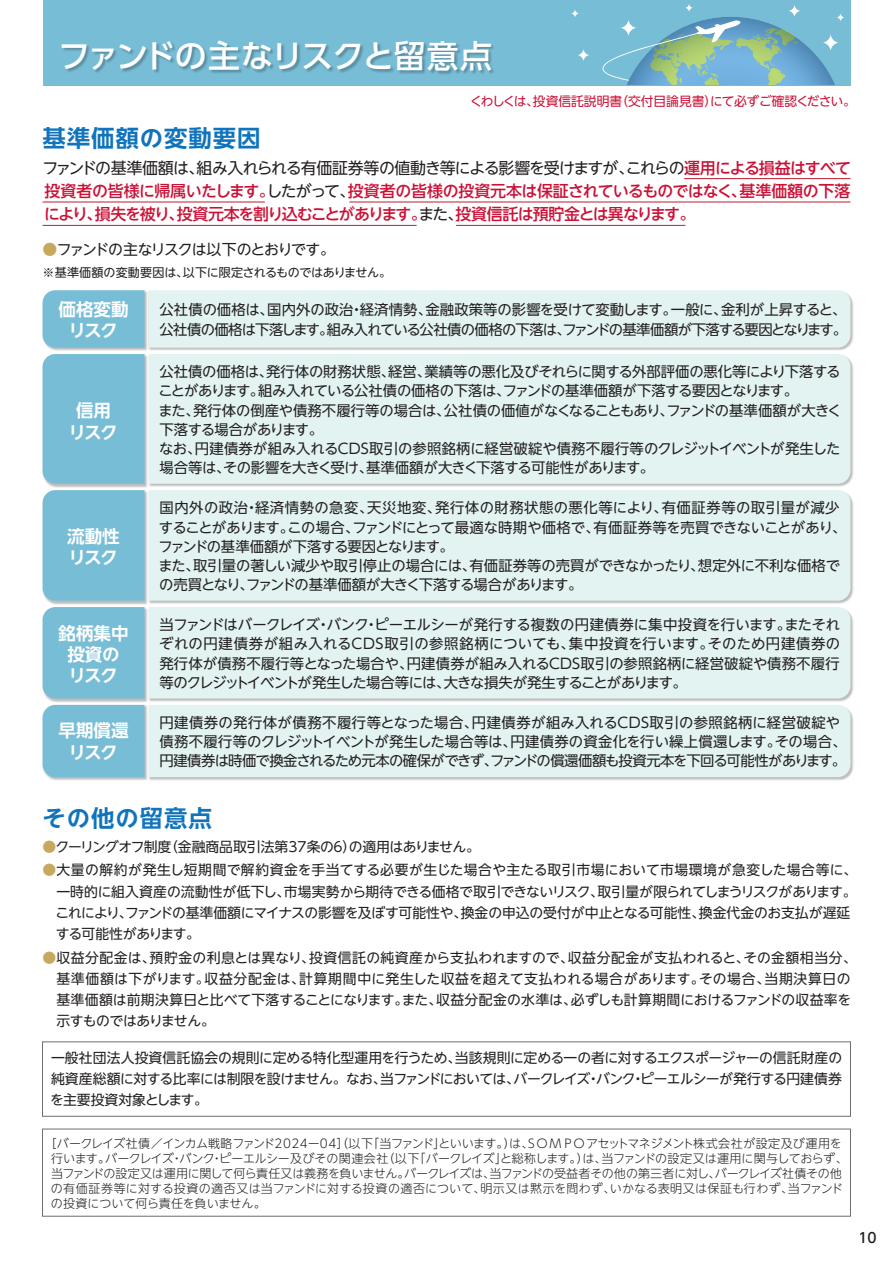
<style>
.page{position:relative;width:893px;height:1263px;background:#fff}
.page>*{position:absolute;margin:0;border:0;box-sizing:border-box;transform-origin:0 0}
.t1{font:500 31.95px "UD Shin Go Pro";letter-spacing:-.03em;color:#fff}
.t2{font:700 23.4px "UD Shin Go NT Pro De";letter-spacing:.04em;color:#1074bc}
.t3{font:700 17.55px/21.3px "UD Shin Go NT Pro De";color:#fff;text-align:center}
.t4{font:500 15.9px/23.4px "UD Shin Go NT Pro";letter-spacing:-.065em;color:#cb1136;text-align:justify}
.t5{font:14.85px "UD Shin Go NT Pro";letter-spacing:-.08em;color:#231f20}
.t6{font:14.4px/19.2px "UD Shin Go NT Pro";letter-spacing:-.015em;color:#231f20}
.t7{font:14.4px/19.2px "UD Shin Go NT Pro";letter-spacing:-.035em;color:#231f20}
.t8{font:13.8px/21.3px "UD Shin Go NT Pro";color:#231f20;text-align:justify}
.t9{font:13.8px/21.3px "UD Shin Go NT Pro";letter-spacing:.02em;color:#231f20}
.t10{font:13.8px "UD Shin Go NT Pro";letter-spacing:-.02em;color:#231f20}
.t11{font:500 13.8px "UD Shin Go NT Pro";color:#231f20}
.t12{font:12.75px "UD Shin Go NT Pro";letter-spacing:-.005em;color:#cb1136}
.t13{font:300 12px/14.9px "UD Shin Go NT Pro";letter-spacing:-.01em;color:#231f20}
.t14{font:12px "UD Shin Go NT Pro";letter-spacing:-.015em;color:#231f20}
.s1{font-weight:400;color:#231f20}
.s2{color:#c6a95e}
</style>
<div class="page">
<div style="left:43px;top:0;width:807px;height:85px;background:#78bdd6"></div>
<img style="left:58px;top:42px;width:441px;height:44px">
<svg style="left:602px;top:17px;width:233px;height:68px"></svg>
<svg style="left:577px;top:49px;width:13px;height:13px"></svg>
<svg style="left:788px;top:4px;width:13px;height:13px"></svg>
<svg style="left:571px;top:9px;width:8px;height:9px"></svg>
<svg style="left:685px;top:4px;width:8px;height:8px"></svg>
<svg style="left:836px;top:13px;width:9px;height:9px"></svg>
<svg style="left:620px;top:19px;width:17px;height:18px"></svg>
<svg style="left:822px;top:34px;width:17px;height:17px"></svg>
<img style="left:42px;top:296px;width:812px;height:484px">
<div style="left:43px;top:354px;width:102px;height:130px;background:#78bdd6"></div>
<div style="left:43px;top:490px;width:102px;height:111px;background:#78bdd6"></div>
<div style="left:43px;top:607px;width:102px;height:91px;background:#78bdd6"></div>
<div style="left:43px;top:705px;width:102px;height:72px;background:#78bdd6"></div>
<div style="left:149px;top:354px;width:701px;height:130px;background:#e2f3f2"></div>
<div style="left:149px;top:490px;width:701px;height:111px;background:#e2f3f2"></div>
<div style="left:149px;top:607px;width:701px;height:91px;background:#e2f3f2"></div>
<div style="left:149px;top:705px;width:701px;height:72px;background:#e2f3f2"></div>
<svg style="left:43px;top:290px;width:807px;height:58px;background:#d4ebee"></svg>
<div style="left:42px;top:1041px;width:809px;height:76px;border:1px solid #6c6d70"></div>
<hr style="left:684px;top:178px;width:166px;height:1px;background:#be1d2c">
<hr style="left:349px;top:202px;width:501px;height:1px;background:#be1d2c">
<hr style="left:456px;top:225px;width:229px;height:1px;background:#be1d2c">
<hr style="left:43px;top:202px;width:222px;height:1px;background:#be1d2c">
<hr style="left:43px;top:225px;width:374px;height:1px;background:#be1d2c">
<h1 class="t1" style="left:58px;top:30px;width:435px">ファンドの主なリスクと留意点</h1>
<h2 class="t2" style="left:43px;top:119px;width:219px">基準価額の変動要因</h2>
<p class="t12" style="left:470px;top:91px;width:388px">くわしくは、投資信託説明書（交付目論見書）にて必ずご確認ください。</p>
<p class="t4" style="left:43px;top:155px;width:810px"><span class="s1">ファンドの基準価額は、組み入れられる有価証券等の値動き等による影響を受けますが、これらの</span>運用による損益はすべて投資者の皆様に帰属いたします。<span class="s1">したがって、</span>投資者の皆様の投資元本は保証されているものではなく、基準価額の下落により、損失を被り、投資元本を割り込むことがあります。<span class="s1">また、</span>投資信託は預貯金とは異なります。</p>
<p class="t5" style="left:43px;top:238px;width:294px"><span class="s2">●</span>ファンドの主なリスクは以下のとおりです。</p>
<p class="t14" style="left:43px;top:262px;width:350px">※基準価額の変動要因は、以下に限定されるものではありません。</p>
<p class="t3" style="left:58px;top:298px;width:72px">価格変動リスク</p>
<p class="t3" style="left:69px;top:399px;width:51px">信用リスク</p>
<p class="t3" style="left:67px;top:525px;width:54px;text-align:left">流動性リスク</p>
<p class="t3" style="left:58px;top:622px;width:72px">銘柄集中投資のリスク</p>
<p class="t3" style="left:58px;top:719px;width:72px">早期償還リスク</p>
<p class="t7" style="left:159px;top:300px;width:689px">公社債の価格は、国内外の政治・経済情勢、金融政策等の影響を受けて変動します。一般に、金利が上昇すると、公社債の価格は下落します。組み入れている公社債の価格の下落は、ファンドの基準価額が下落する要因となります。</p>
<p class="t6" style="left:158px;top:362px;width:685px">公社債の価格は、発行体の財務状態、経営、業績等の悪化及びそれらに関する外部評価の悪化等により下落することがあります。組み入れている公社債の価格の下落は、ファンドの基準価額が下落する要因となります。<br>また、発行体の倒産や債務不履行等の場合は、公社債の価値がなくなることもあり、ファンドの基準価額が大きく下落する場合があります。<br>なお、円建債券が組み入れるCDS取引の参照銘柄に経営破綻や債務不履行等のクレジットイベントが発生した場合等は、その影響を大きく受け、基準価額が大きく下落する可能性があります。</p>
<p class="t6" style="left:158px;top:498px;width:690px">国内外の政治・経済情勢の急変、天災地変、発行体の財務状態の悪化等により、有価証券等の取引量が減少することがあります。この場合、ファンドにとって最適な時期や価格で、有価証券等を売買できないことがあり、ファンドの基準価額が下落する要因となります。<br>また、取引量の著しい減少や取引停止の場合には、有価証券等の売買ができなかったり、想定外に不利な価格での売買となり、ファンドの基準価額が大きく下落する場合があります。</p>
<p class="t6" style="left:159px;top:615px;width:682px;text-align:justify">当ファンドはバークレイズ・バンク・ピーエルシーが発行する複数の円建債券に集中投資を行います。またそれぞれの円建債券が組み入れるCDS取引の参照銘柄についても、集中投資を行います。そのため円建債券の発行体が債務不履行等となった場合や、円建債券が組み入れるCDS取引の参照銘柄に経営破綻や債務不履行等のクレジットイベントが発生した場合等には、大きな損失が発生することがあります。</p>
<p class="t6" style="left:159px;top:713px;width:689px">円建債券の発行体が債務不履行等となった場合、円建債券が組み入れるCDS取引の参照銘柄に経営破綻や債務不履行等のクレジットイベントが発生した場合等は、円建債券の資金化を行い繰上償還します。その場合、円建債券は時価で換金されるため元本の確保ができず、ファンドの償還価額も投資元本を下回る可能性があります。</p>
<h2 class="t2" style="left:43px;top:799px;width:171px">その他の留意点</h2>
<p class="t10" style="left:43px;top:836px;width:439px"><span class="s2">●</span>クーリングオフ制度（金融商品取引法第37条の６）の適用はありません。</p>
<p class="t8" style="left:55px;top:859px;width:803px;text-align:left;text-indent:-13px"><span class="s2">●</span>大量の解約が発生し短期間で解約資金を手当てする必要が生じた場合や主たる取引市場において市場環境が急変した場合等に、一時的に組入資産の流動性が低下し、市場実勢から期待できる価格で取引できないリスク、取引量が限られてしまうリスクがあります。これにより、ファンドの基準価額にマイナスの影響を及ぼす可能性や、換金の申込の受付が中止となる可能性、換金代金のお支払が遅延する可能性があります。</p>
<p class="t9" style="left:56px;top:946px;width:802px;text-indent:-14px"><span class="s2">●</span>収益分配金は、預貯金の利息とは異なり、投資信託の純資産から支払われますので、収益分配金が支払われると、その金額相当分、基準価額は下がります。収益分配金は、計算期間中に発生した収益を超えて支払われる場合があります。その場合、当期決算日の基準価額は前期決算日と比べて下落することになります。また、収益分配金の水準は、必ずしも計算期間におけるファンドの収益率を示すものではありません。</p>
<p class="t8" style="left:50px;top:1046px;width:793px">一般社団法人投資信託協会の規則に定める特化型運用を行うため、当該規則に定める一の者に対するエクスポージャーの信託財産の純資産総額に対する比率には制限を設けません。なお、当ファンドにおいては、バークレイズ・バンク・ピーエルシーが発行する円建債券を主要投資対象とします。</p>
<p class="t13" style="left:51px;top:1136px;width:798px;text-indent:-6px">［バークレイズ社債／インカム戦略ファンド2024ー04］（以下「当ファンド」といいます。）は、ＳＯＭＰＯアセットマネジメント株式会社が設定及び運用を行います。バークレイズ・バンク・ピーエルシー及びその関連会社（以下「バークレイズ」と総称します。）は、当ファンドの設定又は運用に関与しておらず、当ファンドの設定又は運用に関して何ら責任又は義務を負いません。バークレイズは、当ファンドの受益者その他の第三者に対し、バークレイズ社債その他の有価証券等に対する投資の適否又は当ファンドに対する投資の適否について、明示又は黙示を問わず、いかなる表明又は保証も行わず、当ファンドの投資について何ら責任を負いません。　　　　　　　</p>
<p class="t11" style="left:858px;top:1226px;width:20px">10</p>
</div>
